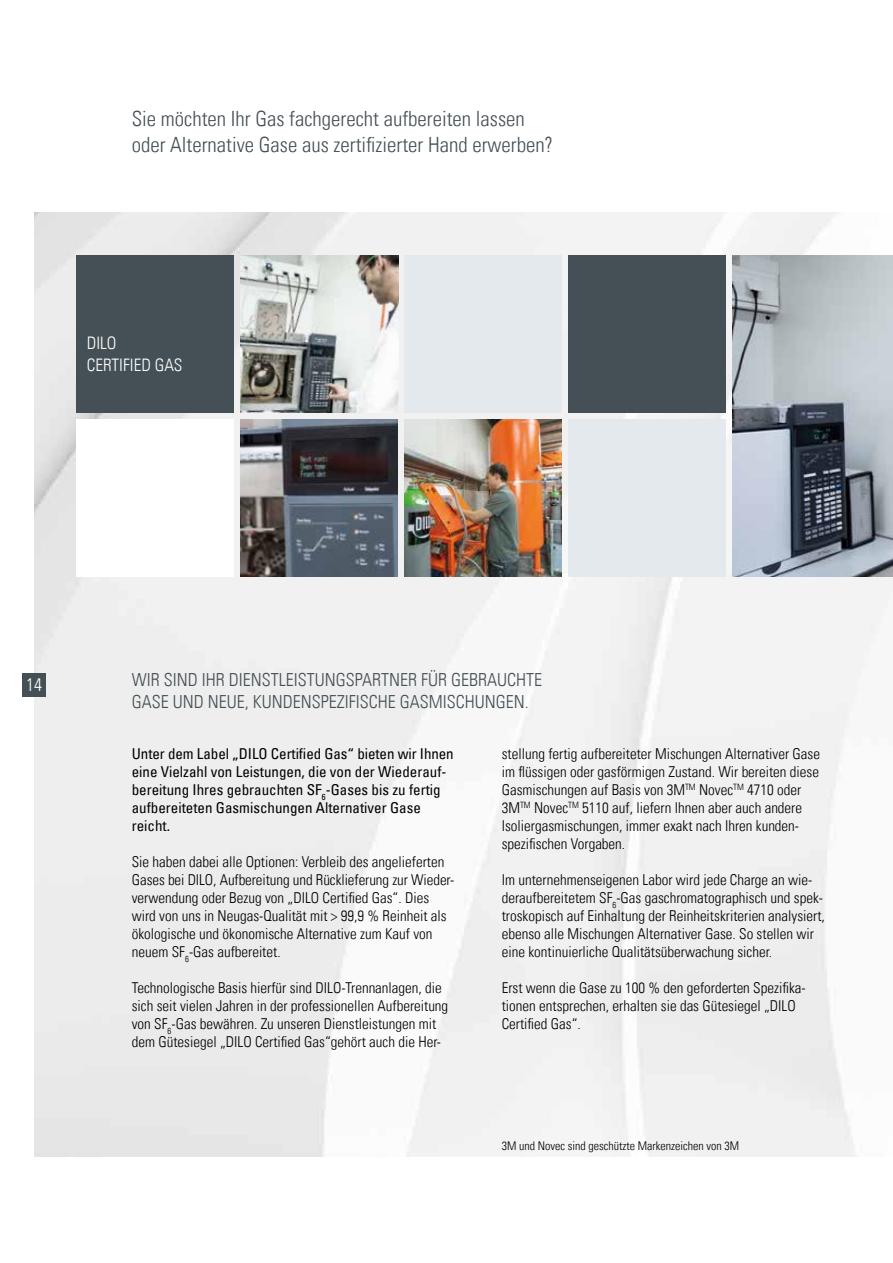
<style>
.page{position:relative;width:893px;height:1263px;background:#fff}
.page>*{position:absolute;margin:0;border:0;box-sizing:border-box;transform-origin:0 0}
.t1{font:300 condensed 21px/25.2px "Univers LT";color:#445055}
.t2{font:300 condensed 18px/22.5px "Univers LT";color:#445055}
.t3{font:300 condensed 18px "Univers LT";color:#fff}
.t4{font:300 condensed 17.25px/22.5px "Univers LT";color:#fff}
.t5{font:300 condensed 15px/18px "Univers LT";color:#000}
.t6{font:condensed 15px/18px "Univers LT";color:#000}
.t7{font:300 condensed 12px "Univers LT";color:#000}
</style>
<div class="page">
<img style="left:34px;top:213px;width:859px;height:944px">
<div style="left:22px;top:673px;width:24px;height:24px;background:#445055"></div>
<div style="left:404px;top:255px;width:158px;height:158px;background:#e3e9ec"></div>
<div style="left:77px;top:419px;width:157px;height:158px;background:#fff"></div>
<div style="left:568px;top:419px;width:158px;height:158px;background:#e3e9ec"></div>
<div style="left:568px;top:255px;width:158px;height:158px;background:#445055"></div>
<img style="left:732px;top:255px;width:161px;height:322px">
<img style="left:404px;top:419px;width:158px;height:158px">
<img style="left:241px;top:255px;width:157px;height:158px">
<img style="left:240px;top:419px;width:158px;height:158px">
<div style="left:77px;top:255px;width:157px;height:158px;background:#445055"></div>
<h1 class="t1" style="left:132px;top:106px;width:422px">Sie möchten Ihr Gas fachgerecht aufbereiten lassen oder Alternative Gase aus zertifizierter Hand erwerben?</h1>
<p class="t4" style="left:87px;top:331px;width:97px">DILO<br>CERTIFIED GAS</p>
<p class="t3" style="left:26px;top:674px;width:17px">14</p>
<p class="t2" style="left:132px;top:668px;width:412px">WIR SIND IHR DIENSTLEISTUNGSPARTNER FÜR GEBRAUCHTE<br>GASE UND NEUE, KUNDENSPEZIFISCHE GASMISCHUNGEN.</p>
<p class="t5" style="left:502px;top:745px;width:320px">stellung fertig aufbereiteter Mischungen Alternativer Gase im flüssigen oder gasförmigen Zustand. Wir bereiten diese Gasmischungen auf Basis von 3M<sup>TM</sup> Novec<sup>TM</sup> 4710 oder 3M<sup>TM</sup> Novec<sup>TM</sup> 5110 auf, liefern Ihnen aber auch andere Isoliergasmischungen, immer exakt nach Ihren kunden&shy;spezifischen Vorgaben.</p>
<p class="t5" style="left:502px;top:871px;width:325px">Im unternehmenseigenen Labor wird jede Charge an wie&shy;deraufbereitetem SF<sub>6</sub>-Gas gaschromatographisch und spek&shy;troskopisch auf Einhaltung der Reinheitskriterien analysiert, ebenso alle Mischungen Alternativer Gase. So stellen wir eine kontinuierliche Qualitätsüberwachung sicher.</p>
<p class="t5" style="left:502px;top:979px;width:305px">Erst wenn die Gase zu 100 % den geforderten Spezifika&shy;tionen entsprechen, erhalten sie das Gütesiegel „DILO<br>Certified Gas“.</p>
<p class="t6" style="left:132px;top:745px;width:323px">Unter dem Label „DILO Certified Gas“ bieten wir Ihnen eine Vielzahl von Leistungen, die von der Wiederauf&shy;bereitung Ihres gebrauchten SF<sub>6</sub>-Gases bis zu fertig aufbereiteten Gasmischungen Alternativer Gase reicht.</p>
<p class="t5" style="left:132px;top:853px;width:324px">Sie haben dabei alle Optionen: Verbleib des angelieferten Gases bei DILO, Aufbereitung und Rücklieferung zur Wieder&shy;verwendung oder Bezug von „DILO Certified Gas“. Dies wird von uns in Neugas-Qualität mit &gt; 99,9 % Reinheit als ökologische und ökonomische Alternative zum Kauf von neuem SF<sub>6</sub>-Gas aufbereitet.</p>
<p class="t5" style="left:132px;top:979px;width:318px">Technologische Basis hierfür sind DILO-Trennanlagen, die sich seit vielen Jahren in der professionellen Aufbereitung von SF<sub>6</sub>-Gas bewähren. Zu unseren Dienstleistungen mit dem Gütesiegel „DILO Certified Gas“gehört auch die Her-</p>
<p class="t7" style="left:502px;top:1138px;width:239px">3M und Novec sind geschützte Markenzeichen von 3M</p>
</div>
